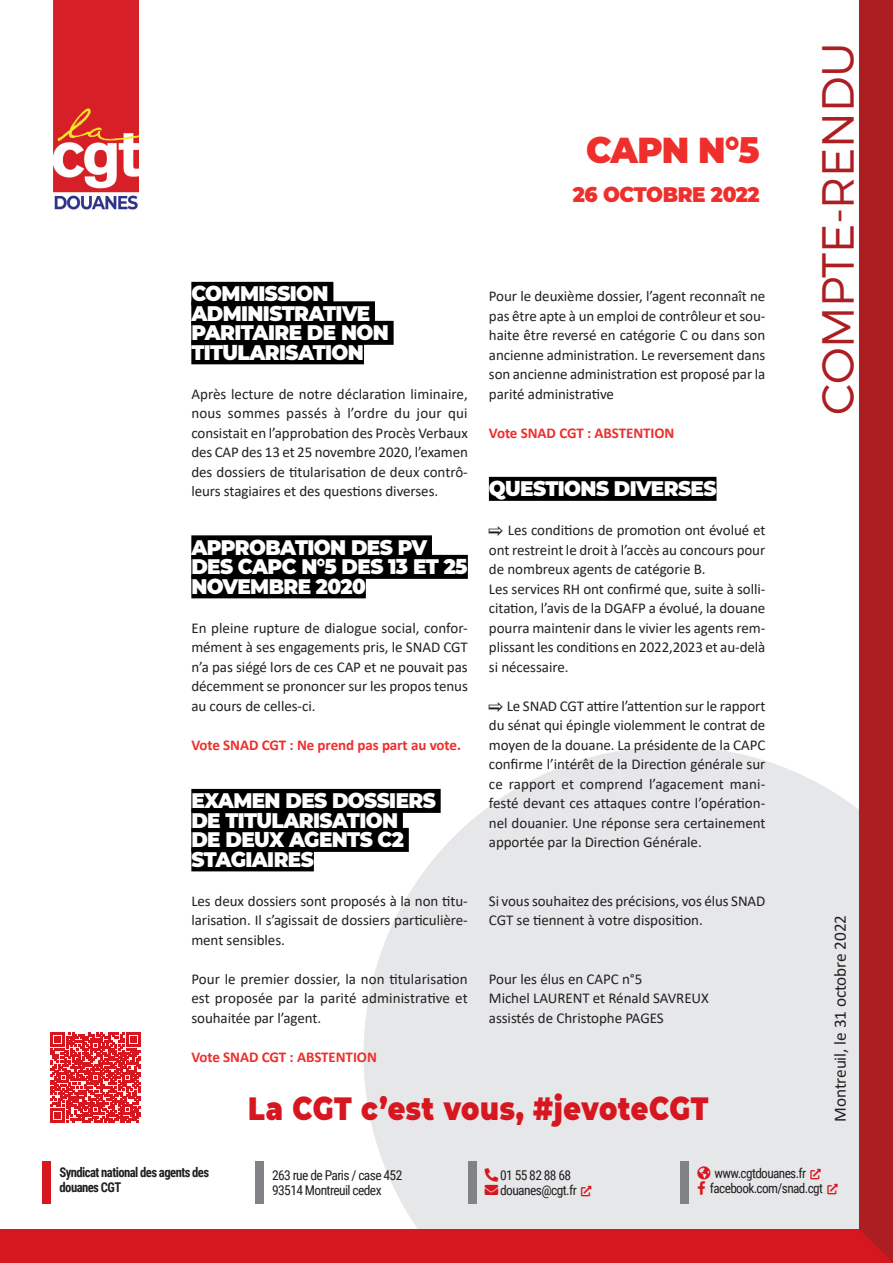
<style>
.page{position:relative;width:893px;height:1263px;background:#fff}
.page>*{position:absolute;margin:0;border:0;box-sizing:border-box;transform-origin:0 0}
.t1{font:300 45px "Montserrat";letter-spacing:-.01em;color:#ad1e22}
.t2{font:900 36px "Montserrat";color:#ee2f2c;scale:.95 1}
.t3{font:900 32.1px "Montserrat";letter-spacing:.025em;color:#d7171f;scale:.84 1}
.t4{font:900 21px/19.5px "Montserrat";letter-spacing:-.03em;color:#fff;scale:.95 1}
.t5{font:900 21px "Montserrat";letter-spacing:-.02em;color:#ee2f2c;scale:.95 1}
.t6{font:17.25px "Calibri";letter-spacing:-.005em;color:#231f20}
.t7{font:15px/19.5px "Calibri";letter-spacing:-.005em;color:#231f20;text-align:justify}
.t8{font:700 15px "Calibri";letter-spacing:-.005em;color:#ee2f2c}
.t9{font:13.5px/15px "Roboto Condensed";letter-spacing:-.045em;color:#231f20}
.t10{font:700 13.5px/15px "Roboto Condensed";letter-spacing:-.045em;color:#231f20;scale:.94 1}
.s1{font-family:"Pointers"}
.s2{color:#d7171f}
</style>
<div class="page">
<svg style="left:364px;top:746px;width:495px;height:483px;background:#e8e9eb"></svg>
<div style="left:43px;top:1161px;width:8px;height:42px;background:#d7171f"></div>
<div style="left:255px;top:1161px;width:9px;height:42px;background:#808285"></div>
<div style="left:468px;top:1161px;width:8px;height:42px;background:#808285"></div>
<div style="left:680px;top:1161px;width:9px;height:42px;background:#808285"></div>
<div style="left:0;top:1229px;width:893px;height:34px;background:#d7171f"></div>
<div style="left:859px;top:0;width:34px;height:1263px;background:#ad1e22"></div>
<img style="left:53px;top:0;width:85px;height:210px">
<div style="left:191px;top:282px;width:142px;height:24px;background:#000"></div>
<div style="left:191px;top:301px;width:184px;height:24px;background:#000"></div>
<div style="left:191px;top:321px;width:203px;height:24px;background:#000"></div>
<div style="left:191px;top:340px;width:173px;height:24px;background:#000"></div>
<div style="left:191px;top:535px;width:241px;height:24px;background:#000"></div>
<div style="left:191px;top:555px;width:277px;height:24px;background:#000"></div>
<div style="left:191px;top:574px;width:175px;height:24px;background:#000"></div>
<div style="left:191px;top:789px;width:250px;height:24px;background:#000"></div>
<div style="left:191px;top:808px;width:212px;height:24px;background:#000"></div>
<div style="left:191px;top:828px;width:218px;height:24px;background:#000"></div>
<div style="left:191px;top:847px;width:123px;height:24px;background:#000"></div>
<div style="left:489px;top:477px;width:227px;height:24px;background:#000"></div>
<svg style="left:51px;top:1032px;width:90px;height:90px"></svg>
<svg style="left:485px;top:1168px;width:13px;height:27px"></svg>
<svg style="left:581px;top:1186px;width:10px;height:10px"></svg>
<svg style="left:811px;top:1168px;width:10px;height:11px"></svg>
<svg style="left:697px;top:1166px;width:13px;height:28px"></svg>
<svg style="left:827px;top:1183px;width:11px;height:11px"></svg>
<h2 class="t2" style="left:586px;top:124px;width:184px">CAPN N°5</h2>
<h3 class="t5" style="left:573px;top:179px;width:198px">26 OCTOBRE 2022</h3>
<h3 class="t4" style="left:191px;top:283px;width:207px">COMMISSION<br>ADMINISTRATIVE<br>PARITAIRE DE NON<br>TITULARISATION</h3>
<p class="t7" style="left:191px;top:384px;width:278px">Après lecture de notre déclaration liminaire, nous sommes passés à l’ordre du jour qui consistait en l’approbation des Procès Verbaux des CAP des 13 et 25 novembre 2020, l’examen des dossiers de titularisation de deux contrô&shy;leurs stagiaires et des questions diverses.</p>
<h3 class="t4" style="left:191px;top:536px;width:63px">APPROB</h3>
<h3 class="t4" style="left:280px;top:536px;width:90px">ATIO N DES</h3>
<h3 class="t4" style="left:398px;top:536px;width:33px">PV</h3>
<h3 class="t4" style="left:191px;top:556px;width:16px">DES</h3>
<h3 class="t4" style="left:238px;top:556px;width:125px">CAPC N°5 DES</h3>
<h3 class="t4" style="left:388px;top:556px;width:85px">13 ET 25</h3>
<h3 class="t4" style="left:191px;top:575px;width:33px">NOVEMBRE</h3>
<h3 class="t4" style="left:316px;top:575px;width:54px">2020</h3>
<p class="t7" style="left:191px;top:618px;width:278px">En pleine rupture de dialogue social, confor&shy;mément à ses engagements pris, le SNAD CGT n’a pas siégé lors de ces CAP et ne pouvait pas décemment se prononcer sur les propos tenus au cours de celles-ci.</p>
<p class="t8" style="left:191px;top:734px;width:271px">Vote SNAD CGT : Ne prend pas part au vote.</p>
<h3 class="t4" style="left:191px;top:790px;width:115px">EXAME N DES</h3>
<h3 class="t4" style="left:332px;top:790px;width:15px">DOSSIERS</h3>
<h3 class="t4" style="left:191px;top:809px;width:50px">DE TITUL</h3>
<h3 class="t4" style="left:283px;top:809px;width:122px">ARISATIO N</h3>
<h3 class="t4" style="left:191px;top:829px;width:52px">DE DEU</h3>
<h3 class="t4" style="left:191px;top:829px;width:225px;text-indent:78px">X AGENTS C2<br>STAGIAIRES</h3>
<p class="t7" style="left:191px;top:891px;width:278px">Les deux dossiers sont proposés à la non titu&shy;larisation. Il s’agissait de dossiers particulière&shy;ment sensibles.</p>
<p class="t7" style="left:191px;top:969px;width:278px">Pour le premier dossier, la non titularisation est proposée par la parité administrative et souhaitée par l’agent.</p>
<p class="t8" style="left:191px;top:1046px;width:187px">Vote SNAD CGT : ABSTENTION</p>
<p class="t7" style="left:489px;top:286px;width:278px">Pour le deuxième dossier, l’agent reconnaît ne pas être apte à un emploi de contrôleur et sou&shy;haite être reversé en catégorie C ou dans son ancienne administration. Le reversement dans son ancienne administration est proposé par la parité administrative</p>
<p class="t8" style="left:489px;top:422px;width:187px">Vote SNAD CGT : ABSTENTION</p>
<h3 class="t4" style="left:489px;top:478px;width:32px">QUESTIO</h3>
<h3 class="t4" style="left:581px;top:478px;width:50px">NS DIVERSES</h3>
<p class="t7" style="left:489px;top:520px;width:278px;text-align:left"><span class="s1">'</span> Les conditions de promotion ont évolué et ont restreint le droit à l’accès au concours pour de nombreux agents de catégorie B.<br>Les services RH ont confirmé que, suite à solli&shy;citation, l’avis de la DGAFP a évolué, la douane pourra maintenir dans le vivier les agents rem&shy;plissant les conditions en 2022,2023 et au-delà si nécessaire.</p>
<p class="t7" style="left:489px;top:696px;width:278px"><span class="s1">'</span> Le SNAD CGT attire l’attention sur le rapport du sénat qui épingle violemment le contrat de moyen de la douane. La présidente de la CAPC confirme l’intérêt de la Direction générale sur ce rapport et comprend l’agacement mani&shy;festé devant ces attaques contre l’opération&shy;nel douanier. Une réponse sera certainement apportée par la Direction Générale.</p>
<p class="t7" style="left:489px;top:891px;width:278px">Si vous souhaitez des précisions, vos élus SNAD<br>CGT se tiennent à votre disposition.</p>
<p class="t7" style="left:489px;top:969px;width:222px;text-align:left">Pour les élus en CAPC n°5<br>Michel LAURENT et Rénald SAVREUX assistés de Christophe PAGES</p>
<h3 class="t3" style="left:248px;top:1085px;width:549px">LA CGT C’EST VOUS, #JEVOTECGT</h3>
<h1 class="t1" style="left:810px;top:415px;width:373px;rotate:-90deg">compte-rendu</h1>
<p class="t6" style="left:828px;top:1122px;width:209px;rotate:-90deg">Montreuil, le 31 octobre 2022</p>
<p class="t10" style="left:60px;top:1164px;width:161px">Syndicat national des agents des douanes CGT</p>
<p class="t9" style="left:272px;top:1167px;width:132px">263 rue de Paris / case 452<br>93514 Montreuil cedex</p>
<p class="t9" style="left:500px;top:1167px;width:93px;text-indent:-15px"><span class="s2">□■●▼</span> 01 55 82 88 68 douanes@cgt.fr <span class="s2">▼■●●■●▼</span></p>
<p class="t9" style="left:697px;top:1165px;width:125px"><span class="s2">●□▲</span> www.cgtdouanes.fr <span class="s2">▼■●●■●▼</span></p>
<p class="t9" style="left:697px;top:1180px;width:142px"><span class="s2">□□</span> facebook.com/snad.cgt <span class="s2">▼■●●■●▼</span></p>
</div>
